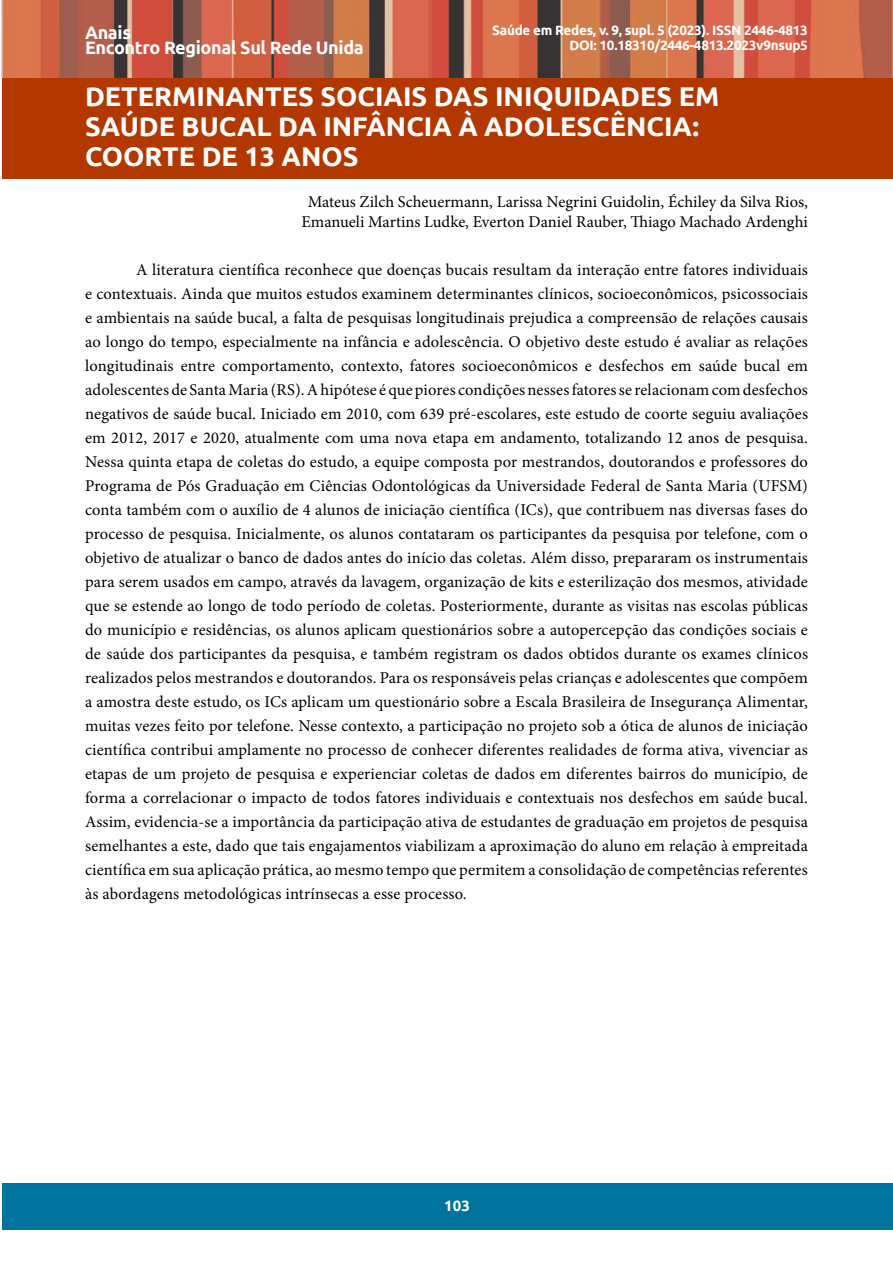
<style>
.page{position:relative;width:893px;height:1263px;background:#fff}
.page>*{position:absolute;margin:0;border:0;box-sizing:border-box;transform-origin:0 0}
.t1{font:700 27px/30px "Ubuntu";color:#fff}
.t2{font:700 18px/15px "Ubuntu";letter-spacing:-.02em;color:#fff}
.t3{font:16.5px/24px "Minion Pro";color:#000;text-align:center}
.t4{font:700 15px "Ubuntu";color:#fff}
.t5{font:700 13.5px/15px "Ubuntu";letter-spacing:-.02em;color:#fff;text-align:right}
</style>
<div class="page">
<div style="left:2px;top:0;width:891px;height:179px;background:#b23800"></div>
<img style="left:2px;top:0;width:891px;height:78px">
<div style="left:2px;top:1183px;width:891px;height:47px;background:#00749f"></div>
<p class="t5" style="left:492px;top:23px;width:317px">Saúde em Redes, v. 9, supl. 5 (2023). ISSN 2446-4813<br>DOI: 10.18310/2446-4813.2023v9nsup5</p>
<p class="t2" style="left:85px;top:24px;width:280px">Anais<br>Encontro Regional Sul Rede Unida</p>
<h1 class="t1" style="left:85px;top:81px;width:636px">DETERMINANTES SOCIAIS DAS INIQUIDADES EM<br>SAÚDE BUCAL DA INFÂNCIA À ADOLESCÊNCIA:<br>COORTE DE 13 ANOS</h1>
<p class="t3" style="left:301px;top:192px;width:508px;line-height:19.8px">Mateus Zilch Scheuermann, Larissa Negrini Guidolin, Échiley da Silva Rios,<br>Emanueli Martins Ludke, Everton Daniel Rauber, Thiago Machado Ardenghi</p>
<p class="t3" style="left:85px;top:258px;width:724px;text-align:justify;text-indent:51px">A literatura científica reconhece que doenças bucais resultam da interação entre fatores individuais e contextuais. Ainda que muitos estudos examinem determinantes clínicos, socioeconômicos, psicossociais e ambientais na saúde bucal, a falta de pesquisas longitudinais prejudica a compreensão de relações causais ao longo do tempo, especialmente na infância e adolescência. O objetivo deste estudo é avaliar as relações longitudinais entre comportamento, contexto, fatores socioeconômicos e desfechos em saúde bucal em adolescentes de Santa Maria (RS). A hipótese é que piores condições nesses fatores se relacionam com desfechos negativos de saúde bucal. Iniciado em 2010, com 639 pré-escolares, este estudo de coorte seguiu avaliações em 2012, 2017 e 2020, atualmente com uma nova etapa em andamento, totalizando 12 anos de pesquisa.<br>Nessa quinta etapa de coletas do estudo, a equipe composta por mestrandos, doutorandos e professores do Programa de Pós Graduação em Ciências Odontológicas da Universidade Federal de Santa Maria (UFSM) conta também com o auxílio de 4 alunos de iniciação científica (ICs), que contribuem nas diversas fases do processo de pesquisa. Inicialmente, os alunos contataram os participantes da pesquisa por telefone, com o objetivo de atualizar o banco de dados antes do início das coletas. Além disso, prepararam os instrumentais para serem usados em campo, através da lavagem, organização de kits e esterilização dos mesmos, atividade que se estende ao longo de todo período de coletas. Posteriormente, durante as visitas nas escolas públicas do município e residências, os alunos aplicam questionários sobre a autopercepção das condições sociais e de saúde dos participantes da pesquisa, e também registram os dados obtidos durante os exames clínicos realizados pelos mestrandos e doutorandos. Para os responsáveis pelas crianças e adolescentes que compõem a amostra deste estudo, os ICs aplicam um questionário sobre a Escala Brasileira de Insegurança Alimentar, muitas vezes feito por telefone. Nesse contexto, a participação no projeto sob a ótica de alunos de iniciação científica contribui amplamente no processo de conhecer diferentes realidades de forma ativa, vivenciar as etapas de um projeto de pesquisa e experienciar coletas de dados em diferentes bairros do município, de forma a correlacionar o impacto de todos fatores individuais e contextuais nos desfechos em saúde bucal.<br>Assim, evidencia-se a importância da participação ativa de estudantes de graduação em projetos de pesquisa semelhantes a este, dado que tais engajamentos viabilizam a aproximação do aluno em relação à empreitada científica em sua aplicação prática, ao mesmo tempo que permitem a consolidação de competências referentes às abordagens metodológicas intrínsecas a esse processo.</p>
<p class="t4" style="left:444px;top:1197px;width:27px">103</p>
</div>
